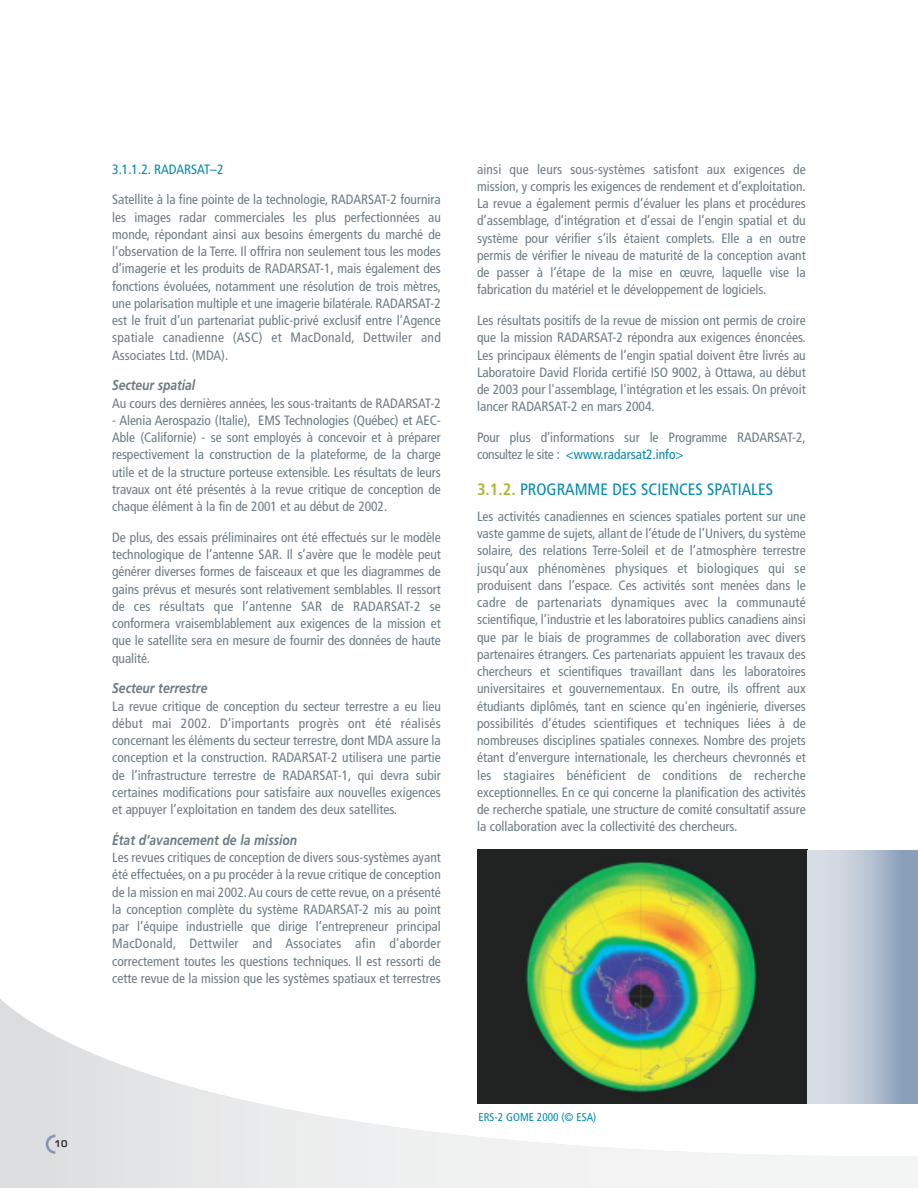
<style>
.page{position:relative;width:918px;height:1188px;background:#fff}
.page>*{position:absolute;margin:0;border:0;box-sizing:border-box;transform-origin:0 0}
.t1{font:condensed 16.5px "Frutiger";color:#0089af}
.t2{font:italic 700 14.25px "Frutiger";color:#6b7b84;scale:.85 1}
.t3{font:condensed 13.5px/17.2px "Frutiger";color:#6b7b84;text-align:justify}
.t4{font:condensed 13.5px "Frutiger";color:#0089af}
.t5{font:condensed 11.25px "Frutiger";color:#0089af}
.t6{font:600 9px "Eurostile";color:#231f20}
.s1{color:#0089af}
.s2{font-weight:700;color:#a6bd33}
</style>
<div class="page">
<svg style="left:0;top:979px;width:918px;height:209px"></svg>
<svg style="left:46px;top:1135px;width:9px;height:19px"></svg>
<img style="left:477px;top:849px;width:330px;height:255px">
<div style="left:807px;top:851px;width:110px;height:253px;background:linear-gradient(to right,#e9eaef,#889eb9)"></div>
<p class="t4" style="left:112px;top:164px;width:113px">3.1.1.2. RADARSAT–2</p>
<p class="t3" style="left:112px;top:192px;width:330px">Satellite à la fine pointe de la technologie, RADARSAT-2 fournira les images radar commerciales les plus perfectionnées au monde, répondant ainsi aux besoins émergents du marché de l’observation de la Terre. Il offrira non seulement tous les modes d’imagerie et les produits de RADARSAT-1, mais également des fonctions évoluées, notamment une résolution de trois mètres, une polarisation multiple et une imagerie bilatérale. RADARSAT-2 est le fruit d’un partenariat public-privé exclusif entre l’Agence spatiale canadienne (ASC) et MacDonald, Dettwiler and Associates Ltd. (MDA).</p>
<p class="t2" style="left:112px;top:380px;width:99px">Secteur spatial</p>
<p class="t3" style="left:112px;top:395px;width:330px">Au cours des dernières années, les sous-traitants de RADARSAT-2</p>
<p class="t3" style="left:112px;top:413px;width:330px">- Alenia Aerospazio (Italie), EMS Technologies (Québec) et AEC-Able (Californie) - se sont employés à concevoir et à préparer respectivement la construction de la plateforme, de la charge utile et de la structure porteuse extensible. Les résultats de leurs travaux ont été présentés à la revue critique de conception de chaque élément à la fin de 2001 et au début de 2002.</p>
<p class="t3" style="left:112px;top:530px;width:330px">De plus, des essais préliminaires ont été effectués sur le modèle technologique de l’antenne SAR. Il s’avère que le modèle peut générer diverses formes de faisceaux et que les diagrammes de gains prévus et mesurés sont relativement semblables. Il ressort de ces résultats que l’antenne SAR de RADARSAT-2 se conformera vraisemblablement aux exigences de la mission et que le satellite sera en mesure de fournir des données de haute qualité.</p>
<p class="t2" style="left:112px;top:683px;width:114px">Secteur terrestre</p>
<p class="t3" style="left:112px;top:698px;width:330px">La revue critique de conception du secteur terrestre a eu lieu début mai 2002. D’importants progrès ont été réalisés concernant les éléments du secteur terrestre, dont MDA assure la conception et la construction. RADARSAT-2 utilisera une partie de l’infrastructure terrestre de RADARSAT-1, qui devra subir certaines modifications pour satisfaire aux nouvelles exigences et appuyer l’exploitation en tandem des deux satellites.</p>
<p class="t2" style="left:112px;top:834px;width:219px">État d’avancement de la mission</p>
<p class="t3" style="left:112px;top:850px;width:330px">Les revues critiques de conception de divers sous-systèmes ayant été effectuées, on a pu procéder à la revue critique de conception de la mission en mai 2002.Au cours de cette revue, on a présenté la conception complète du système RADARSAT-2 mis au point par l’équipe industrielle que dirige l’entrepreneur principal MacDonald, Dettwiler and Associates afin d’aborder correctement toutes les questions techniques. Il est ressorti de cette revue de la mission que les systèmes spatiaux et terrestres</p>
<p class="t3" style="left:477px;top:161px;width:330px">ainsi que leurs sous-systèmes satisfont aux exigences de mission, y compris les exigences de rendement et d’exploitation.<br>La revue a également permis d’évaluer les plans et procédures d’assemblage, d’intégration et d’essai de l’engin spatial et du système pour vérifier s’ils étaient complets. Elle a en outre permis de vérifier le niveau de maturité de la conception avant de passer à l’étape de la mise en œuvre, laquelle vise la fabrication du matériel et le développement de logiciels.</p>
<p class="t3" style="left:477px;top:313px;width:330px">Les résultats positifs de la revue de mission ont permis de croire que la mission RADARSAT-2 répondra aux exigences énoncées.<br>Les principaux éléments de l’engin spatial doivent être livrés au Laboratoire David Florida certifié ISO 9002, à Ottawa, au début de 2003 pour l'assemblage, l'intégration et les essais. On prévoit lancer RADARSAT-2 en mars 2004.</p>
<p class="t3" style="left:477px;top:430px;width:330px">Pour plus d’informations sur le Programme RADARSAT-2, consultez le site : <span class="s1">&lt;www.radarsat2.info&gt;</span></p>
<p class="t1" style="left:477px;top:482px;width:297px"><span class="s2">3.1.2.</span> PROGRAMME DES SCIENCES SPATIALES</p>
<p class="t3" style="left:477px;top:509px;width:330px">Les activités canadiennes en sciences spatiales portent sur une vaste gamme de sujets, allant de l’étude de l’Univers, du système solaire, des relations Terre-Soleil et de l’atmosphère terrestre jusqu’aux phénomènes physiques et biologiques qui se produisent dans l’espace. Ces activités sont menées dans le cadre de partenariats dynamiques avec la communauté scientifique, l’industrie et les laboratoires publics canadiens ainsi que par le biais de programmes de collaboration avec divers partenaires étrangers. Ces partenariats appuient les travaux des chercheurs et scientifiques travaillant dans les laboratoires universitaires et gouvernementaux. En outre, ils offrent aux étudiants diplômés, tant en science qu'en ingénierie, diverses possibilités d’études scientifiques et techniques liées à de nombreuses disciplines spatiales connexes. Nombre des projets étant d’envergure internationale, les chercheurs chevronnés et les stagiaires bénéficient de conditions de recherche exceptionnelles. En ce qui concerne la planification des activités de recherche spatiale, une structure de comité consultatif assure la collaboration avec la collectivité des chercheurs.</p>
<p class="t6" style="left:55px;top:1141px;width:14px">10</p>
<p class="t5" style="left:479px;top:1113px;width:119px">ERS-2 GOME 2000 (© ESA)</p>
</div>
